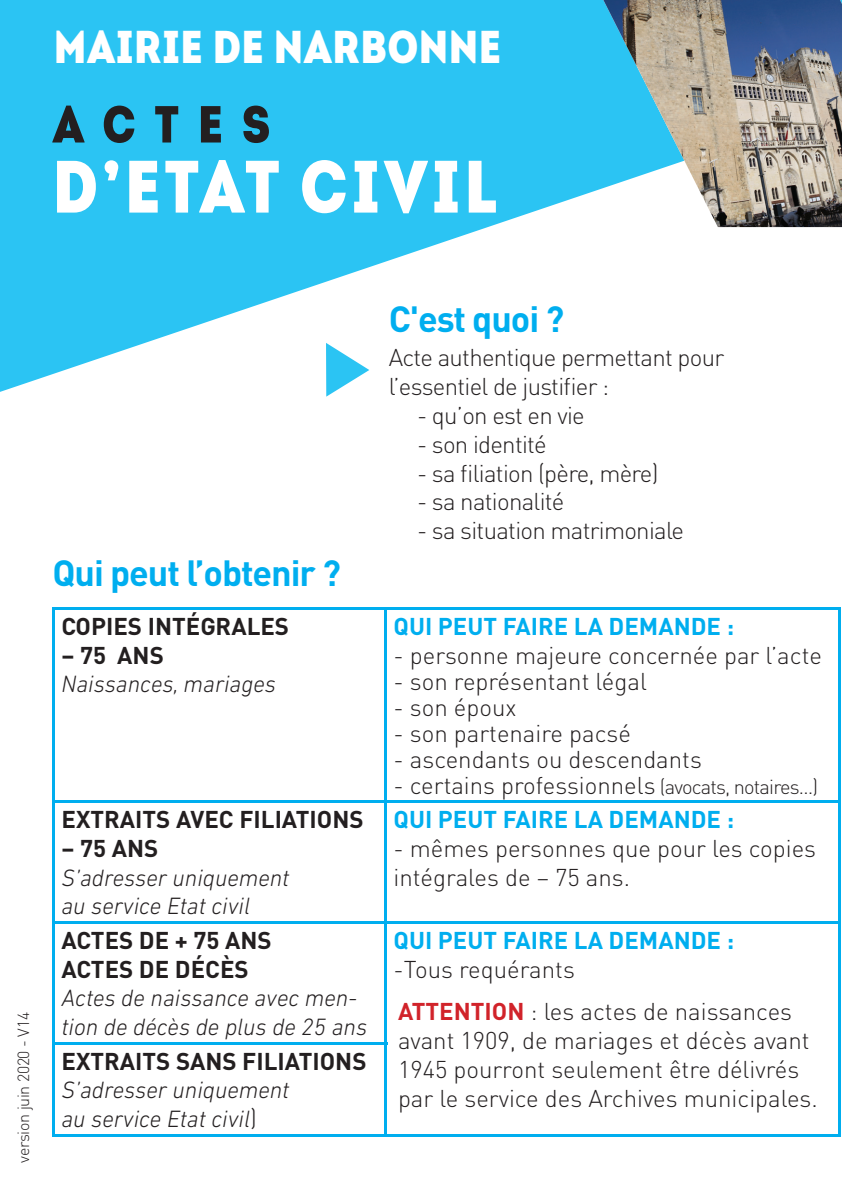
<style>
.page{position:relative;width:842px;height:1191px;background:#fff}
.page>*{position:absolute;margin:0;border:0;box-sizing:border-box;transform-origin:0 0}
.t1{font:74px "Intro Cond Black Free";letter-spacing:.05em;color:#fff}
.t2{font:52px "Intro Cond Black Free";letter-spacing:.36em;color:#231f20}
.t3{font:46px "Intro Cond Black Free";letter-spacing:.01em;color:#fff}
.t4{font:700 36px "DIN";letter-spacing:-.03em;color:#00aeef}
.t5{font:300 24px/28.8px "DIN Pro";color:#231f20}
.t6{font:italic 300 24px/28.8px "DIN Next LT Pro";color:#231f20}
.t7{font:300 24px/28.8px "DIN Pro";letter-spacing:-.03em;color:#231f20}
.t8{font:700 24px/28.8px "DIN Pro";color:#231f20}
.t9{font:700 24px "DIN Pro";color:#00aeef}
.t10{font:300 16px "DIN";letter-spacing:-.02em;color:#231f20}
.s1{font-family:"DIN Pro";font-style:normal}
.s2{font-size:20px}
.s3{font-weight:700;color:#d1232a}
</style>
<div class="page">
<hr style="left:52px;top:607px;width:334px;height:2px;background:#00aeef">
<hr style="left:52px;top:609px;width:2px;height:191px;background:#00aeef">
<hr style="left:386px;top:607px;width:454px;height:2px;background:#00aeef">
<hr style="left:385px;top:609px;width:2px;height:191px;background:#00aeef">
<hr style="left:838px;top:609px;width:2px;height:191px;background:#00aeef">
<hr style="left:52px;top:800px;width:334px;height:2px;background:#00aeef">
<hr style="left:52px;top:802px;width:2px;height:119px;background:#00aeef">
<hr style="left:386px;top:800px;width:454px;height:2px;background:#00aeef">
<hr style="left:385px;top:802px;width:2px;height:119px;background:#00aeef">
<hr style="left:838px;top:802px;width:2px;height:119px;background:#00aeef">
<hr style="left:52px;top:921px;width:334px;height:2px;background:#00aeef">
<hr style="left:52px;top:923px;width:2px;height:119px;background:#00aeef">
<hr style="left:386px;top:921px;width:454px;height:2px;background:#00aeef">
<hr style="left:385px;top:923px;width:2px;height:119px;background:#00aeef">
<hr style="left:838px;top:923px;width:2px;height:119px;background:#00aeef">
<hr style="left:52px;top:1042px;width:334px;height:2px;background:#00aeef">
<hr style="left:52px;top:1044px;width:2px;height:90px;background:#00aeef">
<hr style="left:386px;top:1042px;width:454px;height:2px;background:#00aeef">
<hr style="left:385px;top:1044px;width:2px;height:90px;background:#00aeef">
<hr style="left:838px;top:1044px;width:2px;height:90px;background:#00aeef">
<hr style="left:52px;top:1134px;width:334px;height:2px;background:#00aeef">
<hr style="left:386px;top:1134px;width:454px;height:2px;background:#00aeef">
<div style="left:388px;top:1037px;width:449px;height:16px;background:#fff"></div>
<svg style="left:0;top:0;width:842px;height:392px;fill:#2bc4f3"></svg>
<img style="left:603px;top:0;width:239px;height:227px">
<svg style="left:326px;top:343px;width:43px;height:54px"></svg>
<h3 class="t3" style="left:54px;top:15px;width:449px">MAIRIE DE NARBONNE</h3>
<h2 class="t2" style="left:53px;top:89px;width:219px">ACTES</h2>
<h1 class="t1" style="left:53px;top:136px;width:446px">D ETAT CIVIL</h1>
<h1 class="t1" style="left:102px;top:96px;width:21px">,</h1>
<h3 class="t4" style="left:53px;top:549px;width:290px">Qui peut l’obtenir ?</h3>
<p class="t8" style="left:62px;top:610px;width:229px">COPIES INTÉGRALES</p>
<p class="t8" style="left:62px;top:639px;width:104px">– 75 ANS</p>
<p class="t6" style="left:62px;top:669px;width:216px">Naissances, mariages</p>
<p class="t10" style="left:14px;top:1162px;width:152px;rotate:-90deg">version juin 2020 - V14</p>
<p class="t8" style="left:62px;top:804px;width:304px">EXTRAITS AVEC FILIATIONS</p>
<p class="t8" style="left:62px;top:832px;width:98px">– 75 ANS</p>
<p class="t6" style="left:62px;top:862px;width:229px">S’adresser uniquement au service Etat civil</p>
<p class="t8" style="left:62px;top:924px;width:212px">ACTES DE + 75 ANS<br>ACTES DE DÉCÈS</p>
<p class="t6" style="left:62px;top:983px;width:307px">Actes de naissance avec men&shy;tion de décès de plus de 25 ans</p>
<p class="t8" style="left:62px;top:1045px;width:306px">EXTRAITS SANS FILIATIONS</p>
<p class="t6" style="left:62px;top:1075px;width:229px">S’adresser uniquement au service Etat civil<span class="s1">)</span></p>
<h3 class="t4" style="left:389px;top:295px;width:177px">C'est quoi ?</h3>
<p class="t7" style="left:389px;top:342px;width:337px">Acte authentique permettant pour l’essentiel de justifier :</p>
<p class="t7" style="left:417px;top:400px;width:169px">- qu’on est en vie</p>
<p class="t7" style="left:417px;top:429px;width:131px">- son identité</p>
<p class="t7" style="left:417px;top:457px;width:243px">- sa filiation (père, mère)</p>
<p class="t7" style="left:417px;top:486px;width:149px">- sa nationalité</p>
<p class="t7" style="left:417px;top:515px;width:269px">- sa situation matrimoniale</p>
<p class="t9" style="left:394px;top:610px;width:342px">QUI PEUT FAIRE LA DEMANDE :</p>
<p class="t5" style="left:394px;top:639px;width:430px">- personne majeure concernée par l’acte</p>
<p class="t5" style="left:394px;top:665px;width:255px">- son représentant légal</p>
<p class="t5" style="left:394px;top:691px;width:124px">- son époux</p>
<p class="t5" style="left:394px;top:717px;width:239px">- son partenaire pacsé</p>
<p class="t5" style="left:394px;top:743px;width:310px">- ascendants ou descendants</p>
<p class="t5" style="left:394px;top:769px;width:426px">- certains professionnels <span class="s2">(avocats, notaires…)</span></p>
<p class="t9" style="left:394px;top:803px;width:342px">QUI PEUT FAIRE LA DEMANDE :</p>
<p class="t5" style="left:394px;top:832px;width:424px">- mêmes personnes que pour les copies intégrales de – 75 ans.</p>
<p class="t9" style="left:394px;top:923px;width:342px">QUI PEUT FAIRE LA DEMANDE :</p>
<p class="t5" style="left:394px;top:953px;width:183px">-Tous requérants</p>
<p class="t5" style="left:398px;top:996px;width:421px"><span class="s3">ATTENTION</span> : les actes de naissances avant 1909, de mariages et décès avant 1945 pourront seulement être délivrés par le service des Archives municipales.</p>
</div>
